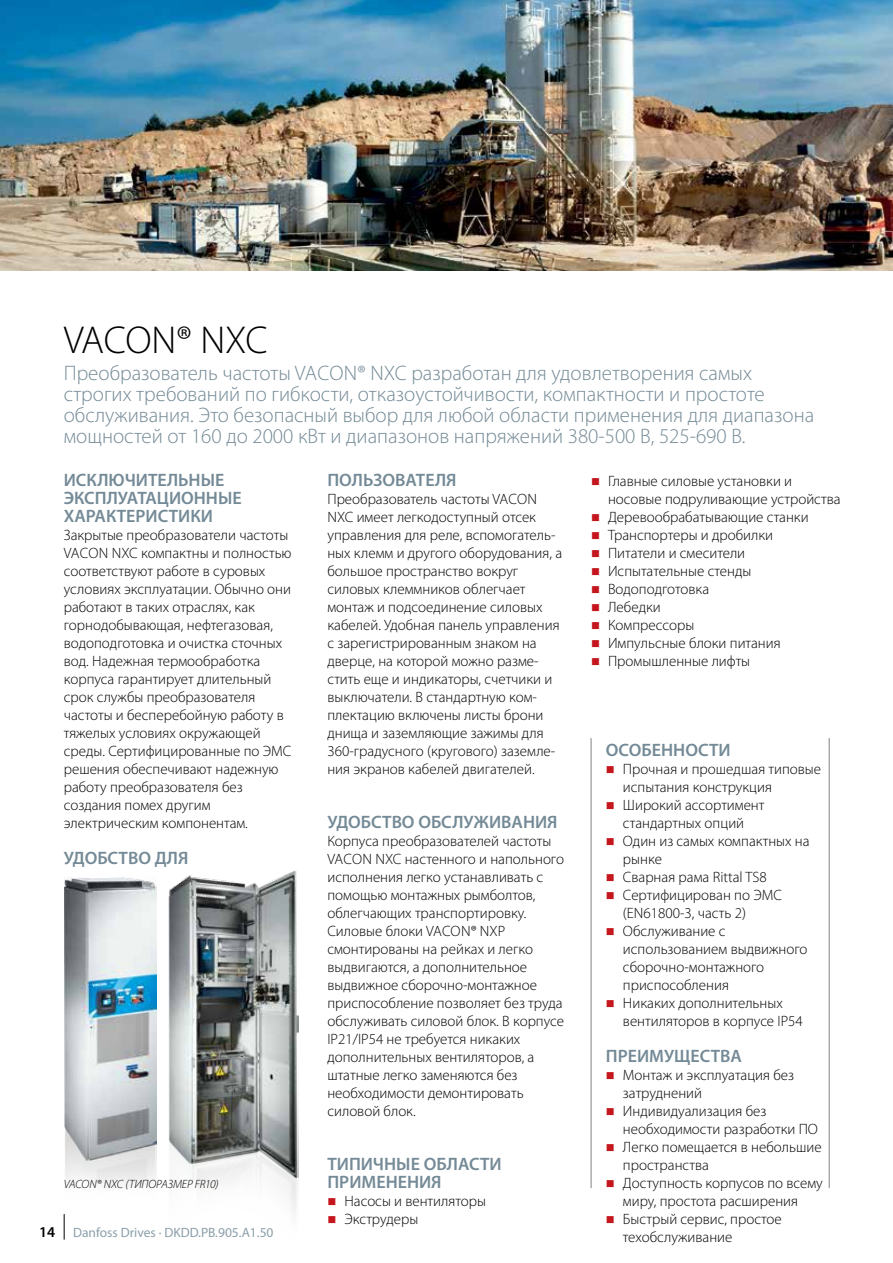
<style>
.page{position:relative;width:893px;height:1263px;background:#fff}
.page>*{position:absolute;margin:0;border:0;box-sizing:border-box;transform-origin:0 0}
.t1{font:300 39px "Myriad Pro";letter-spacing:-.015em;color:#000}
.t2{font:300 21px/21px "Myriad Pro";color:#748a96}
.t3{font:600 18px/18px "Myriad Pro";color:#748a96}
.t4{font:300 15px/18px "Myriad Pro";color:#000}
.t5{font:13.5px "Myriad Pro";color:#8b9faa}
.t6{font:italic 300 12px "Myriad Pro";letter-spacing:-.01em;color:#000}
.s1{font-weight:600;font-size:15px;color:#000}
</style>
<div class="page">
<img style="left:168px;top:870px;width:131px;height:343px">
<img style="left:64px;top:877px;width:93px;height:307px">
<img style="left:0;top:0;width:893px;height:270px">
<hr style="left:829px;top:738px;width:1px;height:450px;background:#808285">
<hr style="left:591px;top:738px;width:1px;height:450px;background:#808285">
<svg style="left:64px;top:1214px;width:1px;height:25px"></svg>
<h1 class="t1" style="left:64px;top:317px;width:206px">VACON® NXC</h1>
<p class="t2" style="left:64px;top:363px;width:752px">Преобразователь частоты VACON® NXC разработан для удовлетворения самых строгих требований по гибкости, отказоустойчивости, компактности и простоте обслуживания. Это безопасный выбор для любой области применения для диапазона мощностей от 160 до 2000 кВт и диапазонов напряжений 380-500 В, 525-690 В.</p>
<p class="t3" style="left:64px;top:471px;width:180px">ИСКЛЮЧИТЕЛЬНЫЕ<br>ЭКСПЛУАТАЦИОННЫЕ<br>ХАРАКТЕРИСТИКИ</p>
<p class="t4" style="left:64px;top:526px;width:229px">Закрытые преобразователи частоты<br>VACON NXC компактны и полностью соответствуют работе в суровых условиях эксплуатации. Обычно они работают в таких отраслях, как горнодобывающая, нефтегазовая, водоподготовка и очистка сточных вод. Надежная термообработка корпуса гарантирует длительный срок службы преобразователя частоты и бесперебойную работу в тяжелых условиях окружающей среды. Сертифицированные по ЭМС решения обеспечивают надежную работу преобразователя без создания помех другим электрическим компонентам.</p>
<p class="t3" style="left:64px;top:849px;width:126px">УДОБСТВО ДЛЯ</p>
<p class="t3" style="left:327px;top:471px;width:131px">ПОЛЬЗОВАТЕЛЯ</p>
<p class="t4" style="left:327px;top:490px;width:236px">Преобразователь частоты VACON NXC имеет легкодоступный отсек управления для реле, вспомогатель&shy;ных клемм и другого оборудования, а большое пространство вокруг силовых клеммников облегчает монтаж и подсоединение силовых кабелей. Удобная панель управления с зарегистрированным знаком на дверце, на которой можно разме&shy;стить еще и индикаторы, счетчики и выключатели. В стандартную ком&shy;плектацию включены листы брони днища и заземляющие зажимы для 360-градусного (кругового) заземле&shy;ния экранов кабелей двигателей.</p>
<p class="t3" style="left:327px;top:813px;width:232px">УДОБСТВО ОБСЛУЖИВАНИЯ</p>
<p class="t4" style="left:327px;top:832px;width:238px">Корпуса преобразователей частоты<br>VACON NXC настенного и напольного исполнения легко устанавливать с помощью монтажных рымболтов, облегчающих транспортировку.<br>Силовые блоки VACON® NXP смонтированы на рейках и легко выдвигаются, а дополнительное выдвижное сборочно-монтажное приспособление позволяет без труда обслуживать силовой блок. В корпусе<br>IP21/IP54 не требуется никаких дополнительных вентиляторов, а штатные легко заменяются без необходимости демонтировать силовой блок.</p>
<p class="t4" style="left:608px;top:472px;width:234px">Главные силовые установки и носовые подруливающие устройства<br>Деревообрабатывающие станки<br>Транспортеры и дробилки<br>Питатели и смесители<br>Испытательные стенды<br>Водоподготовка<br>Лебедки<br>Компрессоры<br>Импульсные блоки питания<br>Промышленные лифты</p>
<p class="t3" style="left:606px;top:741px;width:126px">ОСОБЕННОСТИ</p>
<p class="t4" style="left:623px;top:760px;width:200px">Прочная и прошедшая типовые испытания конструкция<br>Широкий ассортимент стандартных опций<br>Один из самых компактных на рынке<br>Сварная рама Rittal TS8<br>Сертифицирован по ЭМС (EN61800-3, часть 2)<br>Обслуживание с использованием выдвижного сборочно-монтажного приспособления<br>Никаких дополнительных вентиляторов в корпусе IP54</p>
<p class="t3" style="left:606px;top:1047px;width:138px">ПРЕИМУЩЕСТВА</p>
<p class="t4" style="left:623px;top:1066px;width:201px">Монтаж и эксплуатация без затруднений<br>Индивидуализация без необходимости разработки ПО<br>Легко помещается в небольшие пространства<br>Доступность корпусов по всему миру, простота расширения<br>Быстрый сервис, простое техобслуживание</p>
<p class="t3" style="left:327px;top:1155px;width:176px">ТИПИЧНЫЕ ОБЛАСТИ<br>ПРИМЕНЕНИЯ</p>
<p class="t4" style="left:344px;top:1192px;width:143px">Насосы и вентиляторы<br>Экструдеры</p>
<p class="t6" style="left:64px;top:1177px;width:157px">VACON® NXC (ТИПОРАЗМЕР FR10)</p>
<p class="t5" style="left:39px;top:1225px;width:236px"><span class="s1">14</span> Danfoss Drives · DKDD.PB.905.A1.50</p>
</div>
